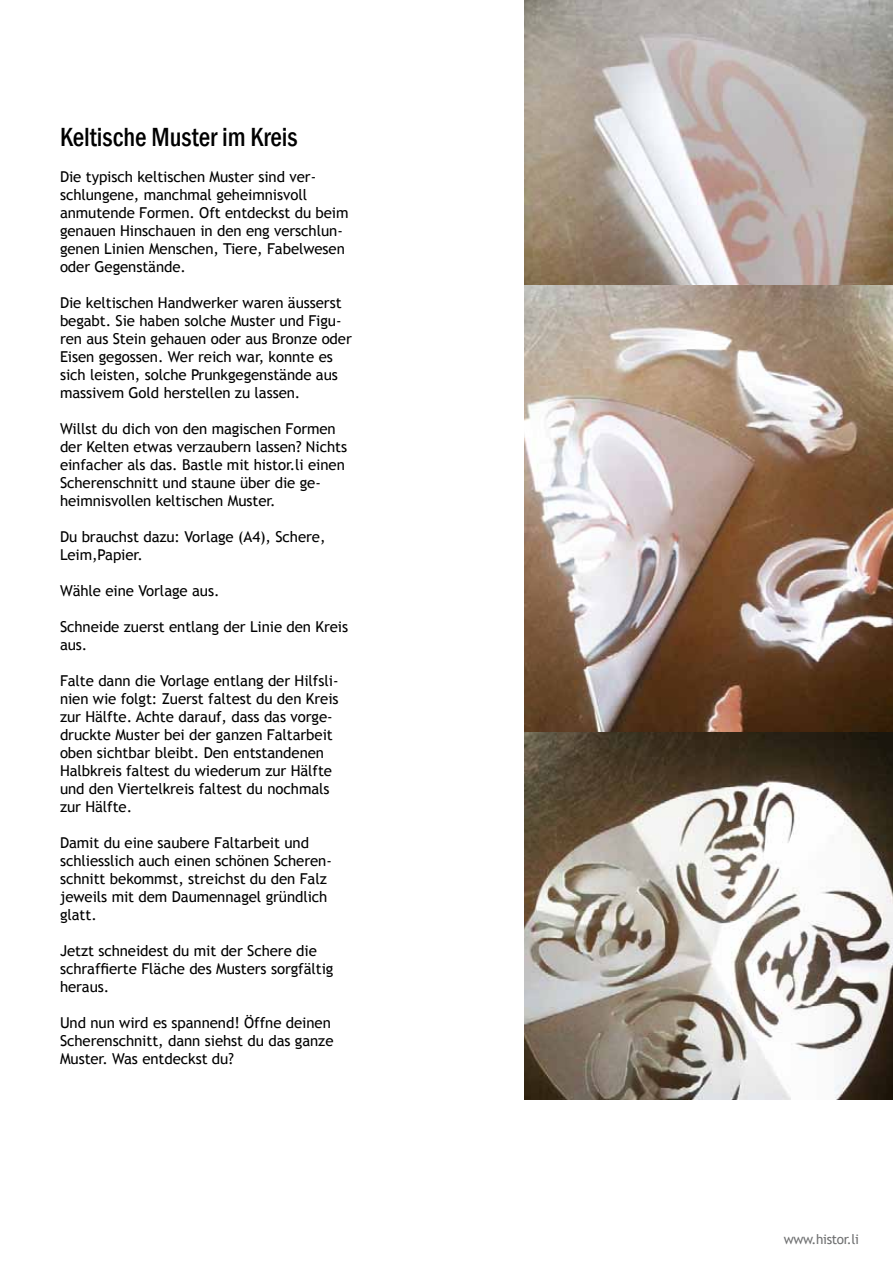
<style>
.page{position:relative;width:893px;height:1263px;background:#fff}
.page>*{position:absolute;margin:0;border:0;box-sizing:border-box;transform-origin:0 0}
.t1{font:500 condensed 27px "Franklin Gothic";color:#000;scale:.95 1}
.t2{font:15px/18px "Trebuchet MS";letter-spacing:-.005em;color:#000}
.t3{font:13.5px "Trebuchet MS";letter-spacing:-.025em;color:#707172}
</style>
<div class="page">
<img style="left:524px;top:0;width:369px;height:1100px">
<h1 class="t1" style="left:60px;top:120px;width:252px">Keltische Muster im Kreis</h1>
<p class="t2" style="left:60px;top:167px;width:290px">Die typisch keltischen Muster sind ver&shy;schlungene, manchmal geheimnisvoll anmutende Formen. Oft entdeckst du beim genauen Hinschauen in den eng verschlun&shy;genen Linien Menschen, Tiere, Fabelwesen oder Gegenstände.</p>
<p class="t2" style="left:60px;top:293px;width:293px">Die keltischen Handwerker waren äusserst begabt. Sie haben solche Muster und Figu&shy;ren aus Stein gehauen oder aus Bronze oder Eisen gegossen. Wer reich war, konnte es sich leisten, solche Prunkgegenstände aus massivem Gold herstellen zu lassen.</p>
<p class="t2" style="left:60px;top:419px;width:289px">Willst du dich von den magischen Formen der Kelten etwas verzaubern lassen? Nichts einfacher als das. Bastle mit histor.li einen Scherenschnitt und staune über die ge&shy;heimnisvollen keltischen Muster.</p>
<p class="t2" style="left:60px;top:527px;width:267px">Du brauchst dazu: Vorlage (A4), Schere,<br>Leim,Papier.</p>
<p class="t2" style="left:60px;top:581px;width:161px">Wähle eine Vorlage aus.</p>
<p class="t2" style="left:60px;top:617px;width:290px">Schneide zuerst entlang der Linie den Kreis aus.</p>
<p class="t2" style="left:60px;top:671px;width:280px">Falte dann die Vorlage entlang der Hilfsli&shy;nien wie folgt: Zuerst faltest du den Kreis zur Hälfte. Achte darauf, dass das vorge&shy;druckte Muster bei der ganzen Faltarbeit oben sichtbar bleibt. Den entstandenen Halbkreis faltest du wiederum zur Hälfte und den Viertelkreis faltest du nochmals zur Hälfte.</p>
<p class="t2" style="left:60px;top:833px;width:273px">Damit du eine saubere Faltarbeit und schliesslich auch einen schönen Scheren&shy;schnitt bekommst, streichst du den Falz jeweils mit dem Daumennagel gründlich glatt.</p>
<p class="t2" style="left:60px;top:941px;width:275px">Jetzt schneidest du mit der Schere die schraffierte Fläche des Musters sorgfältig heraus.</p>
<p class="t2" style="left:60px;top:1013px;width:275px">Und nun wird es spannend! Öffne deinen<br>Scherenschnitt, dann siehst du das ganze<br>Muster. Was entdeckst du?</p>
<p class="t3" style="left:784px;top:1231px;width:77px">www.histor.li</p>
</div>
